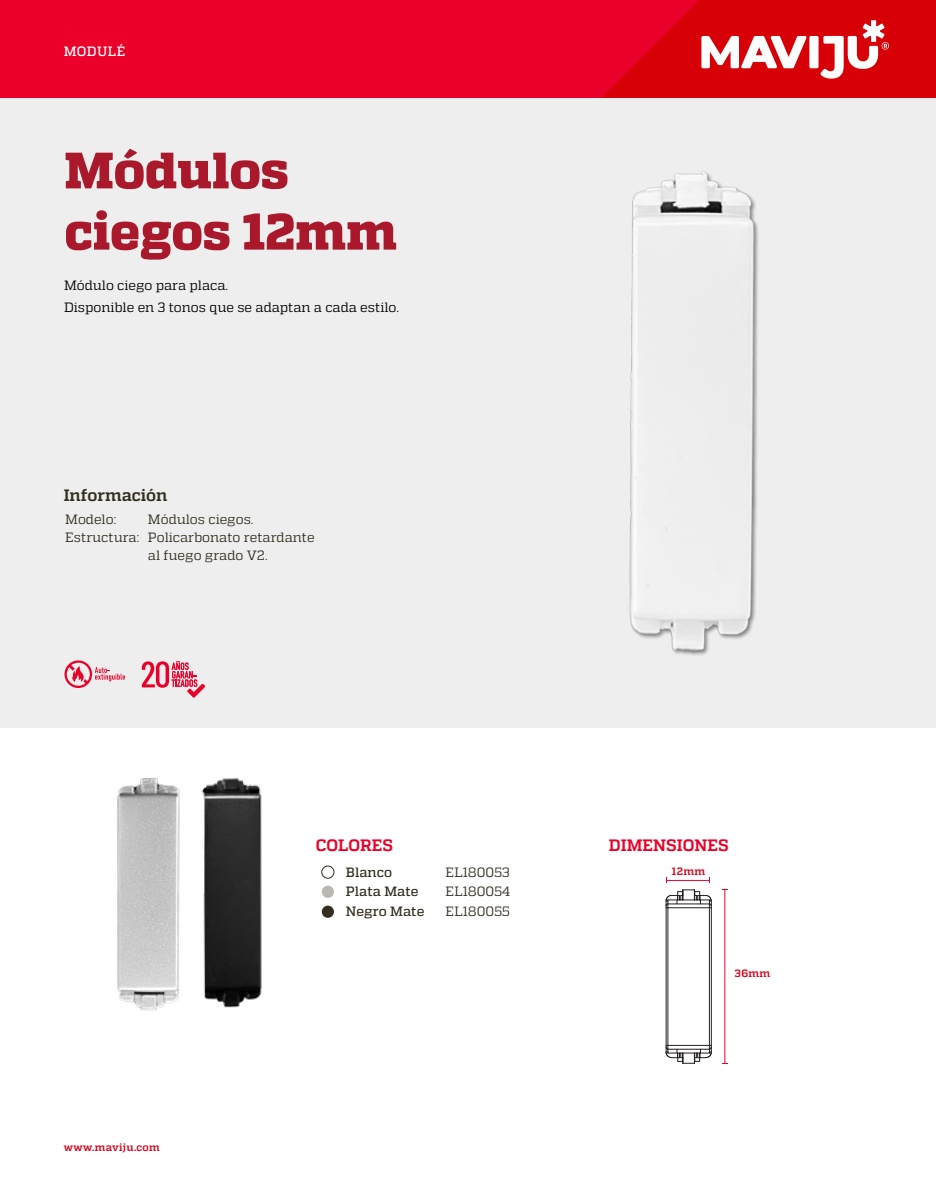
<style>
.page{position:relative;width:936px;height:1191px;background:#fff}
.page>*{position:absolute;margin:0;border:0;box-sizing:border-box;transform-origin:0 0}
.t1{font:800 51px/61.2px "Quadon";letter-spacing:-.005em;color:#aa182c}
.t2{font:700 16.5px "Quadon";color:#ea0029}
.t3{font:700 16.5px "Quadon";color:#332e20}
.t4{font:13.5px/18px "Quadon";color:#332e20}
.t5{font:13.5px/22.2px "Quadon";color:#000}
.t6{font:500 13.5px/19.5px "Quadon";color:#332e20}
.t7{font:500 13.5px "Quadon";letter-spacing:.03em;color:#fff}
.t8{font:700 10.65px "Quadon";letter-spacing:.04em;color:#d4071e}
.t9{font:700 10.5px "Quadon";letter-spacing:.03em;color:#d4071e}
</style>
<div class="page">
<div style="left:0;top:98px;width:935px;height:630px;background:#eee"></div>
<div style="left:0;top:0;width:935px;height:98px;background:#ea0029"></div>
<svg style="left:602px;top:0;width:333px;height:98px"></svg>
<svg style="left:64px;top:660px;width:61px;height:28px"></svg>
<svg style="left:142px;top:661px;width:63px;height:36px"></svg>
<div style="left:321px;top:865px;width:13px;height:13px;border:1px solid #332e20;border-radius:50%"></div>
<div style="left:322px;top:905px;width:12px;height:12px;background:#332e20;border-radius:50%"></div>
<div style="left:322px;top:885px;width:12px;height:13px;background:#b9b8b3;border-radius:50%"></div>
<img style="left:629px;top:171px;width:130px;height:485px">
<img style="left:227px;top:778px;width:35px;height:230px">
<img style="left:117px;top:777px;width:110px;height:234px">
<hr style="left:666px;top:880px;width:44px;height:1px;background:#ea0029">
<hr style="left:724px;top:889px;width:1px;height:174px;background:#ea0029">
<hr style="left:710px;top:907px;width:1px;height:138px;background:#231f20">
<hr style="left:709px;top:907px;width:1px;height:138px;background:#231f20">
<hr style="left:667px;top:907px;width:1px;height:138px;background:#231f20">
<hr style="left:665px;top:907px;width:1px;height:138px;background:#231f20">
<svg style="left:665px;top:889px;width:47px;height:19px"></svg>
<svg style="left:665px;top:1045px;width:47px;height:18px"></svg>
<p class="t7" style="left:64px;top:44px;width:63px">MODULÉ</p>
<h1 class="t1" style="left:64px;top:141px;width:334px">Módulos ciegos 12mm</h1>
<p class="t5" style="left:64px;top:274px;width:336px">Módulo ciego para placa.<br>Disponible en 3 tonos que se adaptan a cada estilo.</p>
<p class="t3" style="left:64px;top:486px;width:105px">Información</p>
<p class="t4" style="left:65px;top:510px;width:76px">Modelo:<br>Estructura:</p>
<p class="t4" style="left:148px;top:510px;width:168px">Módulos ciegos.<br>Policarbonato retardante al fuego grado V2.</p>
<p class="t9" style="left:64px;top:1141px;width:97px">www.maviju.com</p>
<p class="t2" style="left:316px;top:835px;width:79px">COLORES</p>
<p class="t6" style="left:346px;top:862px;width:80px">Blanco<br>Plata Mate<br>Negro Mate</p>
<p class="t4" style="left:445px;top:862px;width:66px;line-height:19.5px;text-align:justify">EL180053<br>EL180054<br>EL180055</p>
<p class="t2" style="left:609px;top:835px;width:121px">DIMENSIONES</p>
<p class="t8" style="left:671px;top:865px;width:35px">12mm</p>
<p class="t8" style="left:734px;top:966px;width:37px">36mm</p>
</div>
